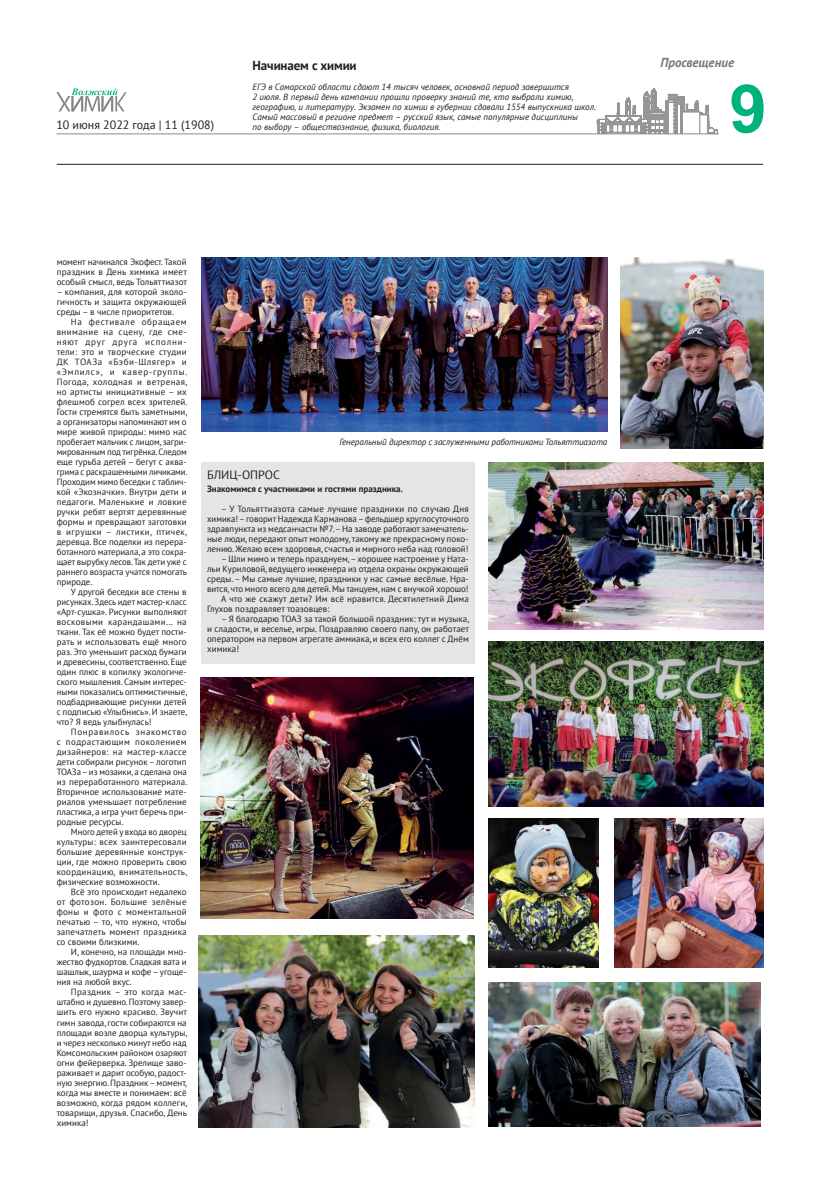
<style>
.page{position:relative;width:820px;height:1191px;background:#fff}
.page>*{position:absolute;margin:0;border:0;box-sizing:border-box;transform-origin:0 0}
.t1{font:700 67px "Arial";color:#00b27c}
.t2{font:700 13px "PT Sans";letter-spacing:-.01em;color:#221f1f}
.t3{font:italic 700 13px "PT Sans";color:#76787a}
.t4{font:12px "PT Sans";color:#221f1f}
.t5{font:9px/10px "PT Sans";color:#221f1f;text-align:justify}
.t6{font:italic 9px/10px "PT Sans";color:#221f1f}
.t7{font:700 9px "PT Sans";letter-spacing:.005em;color:#221f1f}
</style>
<div class="page">
<svg style="left:596px;top:88px;width:121px;height:46px"></svg>
<svg style="left:56px;top:88px;width:71px;height:23px"></svg>
<hr style="left:56px;top:134px;width:662px;height:1px;background:#898b8e">
<hr style="left:57px;top:164px;width:706px;height:1px;background:#221f1f">
<img style="left:614px;top:818px;width:149px;height:149px">
<img style="left:201px;top:257px;width:406px;height:175px">
<img style="left:488px;top:641px;width:275px;height:165px">
<img style="left:488px;top:982px;width:272px;height:144px">
<img style="left:488px;top:462px;width:275px;height:167px">
<img style="left:198px;top:935px;width:277px;height:192px">
<div style="left:201px;top:462px;width:273px;height:201px;background:#e4e5e6"></div>
<img style="left:620px;top:257px;width:143px;height:192px">
<img style="left:201px;top:677px;width:273px;height:241px">
<img style="left:488px;top:818px;width:110px;height:149px">
<h3 class="t4" style="left:56px;top:117px;width:159px">10 июня 2022 года | 11 (1908)</h3>
<h2 class="t2" style="left:252px;top:57px;width:106px">Начинаем с химии</h2>
<p class="t6" style="left:252px;top:82px;width:345px">ЕГЭ в Самарской области сдают 14 тысяч человек, основной период завершится<br>2 июля. В первый день кампании прошли проверку знаний те, кто выбрали химию, географию, и литературу. Экзамен по химии в губернии сдавали 1554 выпускника школ.<br>Самый массовый в регионе предмет – русский язык, самые популярные дисциплины<br>по выбору – обществознание, физика, биология.</p>
<p class="t5" style="left:57px;top:257px;width:132px">момент начинался Экофест. Такой праздник в День химика имеет особый смысл, ведь Тольяттиазот</p>
<p class="t5" style="left:57px;top:287px;width:131px">– компания, для которой эколо&shy;гичность и защита окружающей среды – в числе приоритетов.</p>
<p class="t5" style="left:57px;top:317px;width:132px;text-indent:14px">На фестивале обращаем внимание на сцену, где сме&shy;няют друг друга исполни&shy;тели: это и творческие студии ДК ТОАЗа «Бэби-Шлягер» и «Эмпилс», и кавер-группы.<br>Погода, холодная и ветреная, но артисты инициативные – их флешмоб согрел всех зрителей.<br>Гости стремятся быть заметными, а организаторы напоминают им о мире живой природы: мимо нас пробегает мальчик с лицом, загри&shy;мированным под тигрёнка. Следом еще гурьба детей – бегут с аква&shy;грима с раскрашенными личиками.<br>Проходим мимо беседки с таблич&shy;кой «Экозначки». Внутри дети и педагоги. Маленькие и ловкие ручки ребят вертят деревянные формы и превращают заготовки в игрушки – листики, птичек, деревца. Все поделки из перера&shy;ботанного материала, а это сокра&shy;щает вырубку лесов. Так дети уже с раннего возраста учатся помогать природе.</p>
<p class="t5" style="left:57px;top:587px;width:132px;text-indent:14px">У другой беседки все стены в рисунках. Здесь идет мастер-класс «Арт-сушка». Рисунки выполняют восковыми карандашами… на ткани. Так её можно будет пости&shy;рать и использовать ещё много раз. Это уменьшит расход бумаги и древесины, соответственно. Еще один плюс в копилку экологиче&shy;ского мышления. Самым интерес&shy;ными показались оптимистичные, подбадривающие рисунки детей с подписью «Улыбнись». И знаете, что? Я ведь улыбнулась!</p>
<p class="t5" style="left:57px;top:727px;width:132px;text-indent:14px">Понравилось знакомство с подрастающим поколением дизайнеров: на мастер-классе дети собирали рисунок – логотип ТОАЗа – из мозаики, а сделана она из переработанного материала.<br>Вторичное использование мате&shy;риалов уменьшает потребление пластика, а игра учит беречь при&shy;родные ресурсы.</p>
<p class="t5" style="left:57px;top:827px;width:132px;text-indent:14px">Много детей у входа во дворец культуры: всех заинтересовали большие деревянные конструк&shy;ции, где можно проверить свою координацию, внимательность, физические возможности.</p>
<p class="t5" style="left:57px;top:887px;width:131px;text-indent:14px">Всё это происходит недалеко от фотозон. Большие зелёные фоны и фото с моментальной печатью – то, что нужно, чтобы запечатлеть момент праздника со своими близкими.</p>
<p class="t5" style="left:57px;top:947px;width:131px;text-indent:14px">И, конечно, на площади мно&shy;жество фудкортов. Сладкая вата и шашлык, шаурма и кофе – угоще&shy;ния на любой вкус.</p>
<p class="t5" style="left:57px;top:987px;width:132px;text-indent:14px">Праздник – это когда мас&shy;штабно и душевно. Поэтому завер&shy;шить его нужно красиво. Звучит гимн завода, гости собираются на площади возле дворца культуры, и через несколько минут небо над Комсомольским районом озаряют огни фейерверка. Зрелище заво&shy;раживает и дарит особую, радост&shy;ную энергию. Праздник – момент, когда мы вместе и понимаем: всё возможно, когда рядом коллеги, товарищи, друзья. Спасибо, День химика!</p>
<p class="t6" style="left:339px;top:437px;width:269px">Генеральный директор с заслуженными работниками Тольяттиазота</p>
<h3 class="t4" style="left:207px;top:467px;width:74px">БЛИЦ-ОПРОС</h3>
<p class="t7" style="left:207px;top:483px;width:197px">Знакомимся с участниками и гостями праздника.</p>
<p class="t5" style="left:207px;top:504px;width:263px;text-indent:14px">– У Тольяттиазота самые лучшие праздники по случаю Дня химика! – говорит Надежда Карманова – фельдшер круглосуточного здравпункта из медсанчасти №7.– На заводе работают замечатель&shy;ные люди, передают опыт молодому, такому же прекрасному поко&shy;лению. Желаю всем здоровья, счастья и мирного неба над головой!</p>
<p class="t5" style="left:221px;top:554px;width:249px">– Шли мимо и теперь празднуем, – хорошее настроение у Ната-</p>
<p class="t5" style="left:207px;top:564px;width:263px">льи Куриловой, ведущего инженера из отдела охраны окружающей</p>
<p class="t5" style="left:207px;top:574px;width:263px">среды. – Мы самые лучшие, праздники у нас самые весёлые. Нра-</p>
<p class="t5" style="left:207px;top:584px;width:263px">вится, что много всего для детей. Мы танцуем, нам с внучкой хорошо!</p>
<p class="t5" style="left:221px;top:594px;width:249px">А что же скажут дети? Им всё нравится. Десятилетний Дима</p>
<p class="t5" style="left:207px;top:604px;width:124px">Глухов поздравляет тоазовцев:</p>
<p class="t5" style="left:207px;top:614px;width:264px;text-indent:14px">– Я благодарю ТОАЗ за такой большой праздник: тут и музыка, и сладости, и веселье, игры. Поздравляю своего папу, он работает оператором на первом агрегате аммиака, и всех его коллег с Днём химика!</p>
<h2 class="t3" style="left:660px;top:53px;width:75px">Просвещение</h2>
<h1 class="t1" style="left:729px;top:70px;width:39px">9</h1>
</div>
